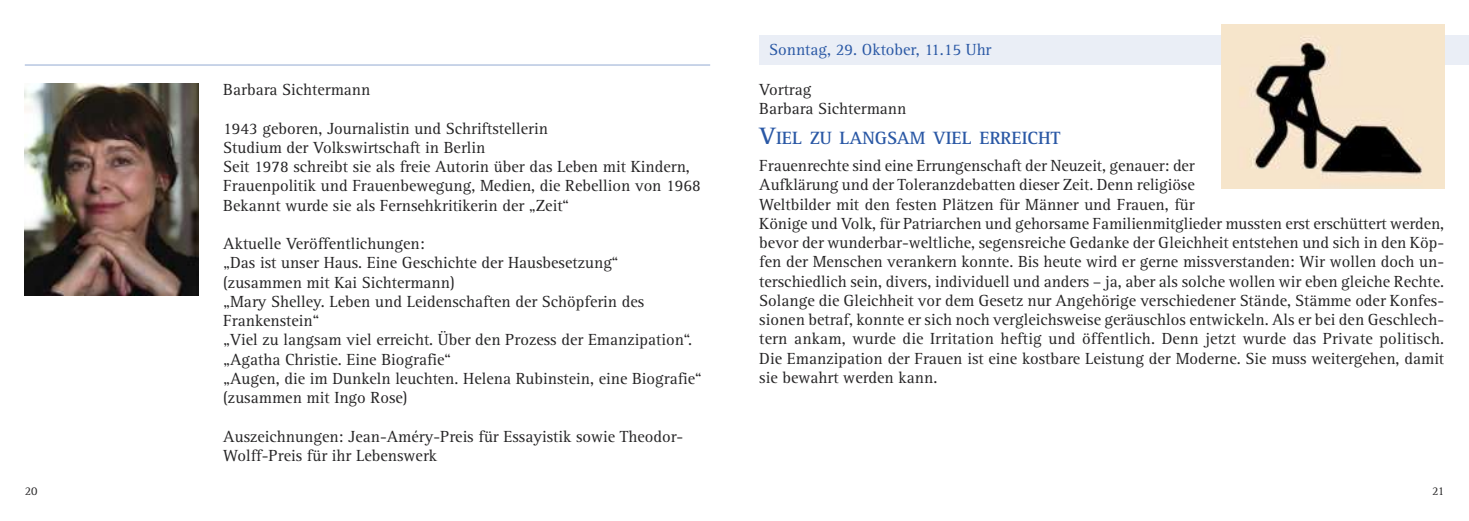
<style>
.page{position:relative;width:1469px;height:521px;background:#fff}
.page>*{position:absolute;margin:0;border:0;box-sizing:border-box;transform-origin:0 0}
.t1{font:700 18.38px "Rotis Serif";color:#2a58a5}
.t2{font:16.62px/19.2px "Rotis Serif";color:#262526}
.t3{font:16.62px "Rotis Serif";color:#2a58a5}
.t4{font:12.25px "Rotis Serif";color:#262526}
.s1{font-size:24.5px}
</style>
<div class="page">
<hr style="left:25px;top:65px;width:685px;height:1px;background:#94abd2">
<div style="left:759px;top:35px;width:709px;height:29px;background:#eaeef6"></div>
<img style="left:1221px;top:25px;width:223px;height:163px">
<img style="left:25px;top:84px;width:173px;height:212px">
<p class="t4" style="left:25px;top:486px;width:14px">20</p>
<p class="t2" style="left:223px;top:81px;width:149px">Barbara Sichtermann</p>
<p class="t2" style="left:223px;top:120px;width:479px">1943 geboren, Journalistin und Schriftstellerin<br>Studium der Volkswirtschaft in Berlin<br>Seit 1978 schreibt sie als freie Autorin über das Leben mit Kindern, Frauenpolitik und Frauenbewegung, Medien, die Rebellion von 1968<br>Bekannt wurde sie als Fernsehkritikerin der „Zeit“</p>
<p class="t2" style="left:223px;top:235px;width:480px">Aktuelle Veröffentlichungen:<br>„Das ist unser Haus. Eine Geschichte der Hausbesetzung“<br>(zusammen mit Kai Sichtermann)<br>„Mary Shelley. Leben und Leidenschaften der Schöpferin des Frankenstein“<br>„Viel zu langsam viel erreicht. Über den Prozess der Emanzipation“. „Agatha Christie. Eine Biografie“<br>„Augen, die im Dunkeln leuchten. Helena Rubinstein, eine Biografie“ (zusammen mit Ingo Rose)</p>
<p class="t2" style="left:223px;top:428px;width:461px">Auszeichnungen: Jean-Améry-Preis für Essayistik sowie Theodor-<br>Wolff-Preis für ihr Lebenswerk</p>
<p class="t3" style="left:769px;top:42px;width:224px">Sonntag, 29. Oktober, 11.15 Uhr</p>
<p class="t2" style="left:759px;top:81px;width:149px">Vortrag<br>Barbara Sichtermann</p>
<p class="t1" style="left:759px;top:131px;width:302px"><span class="s1">V</span>IEL ZU LANGSAM VIEL ERREICHT</p>
<p class="t2" style="left:759px;top:157px;width:686px">Frauenrechte sind eine Errungenschaft der Neuzeit, genauer: der<br>Aufklärung und der Toleranzdebatten dieser Zeit. Denn religiöse<br>Weltbilder mit den festen Plätzen für Männer und Frauen, für<br>Könige und Volk, für Patriarchen und gehorsame Familienmitglieder mussten erst erschüttert werden, bevor der wunderbar-weltliche, segensreiche Gedanke der Gleichheit entstehen und sich in den Köp&shy;fen der Menschen verankern konnte. Bis heute wird er gerne missverstanden: Wir wollen doch un&shy;terschiedlich sein, divers, individuell und anders – ja, aber als solche wollen wir eben gleiche Rechte.<br>Solange die Gleichheit vor dem Gesetz nur Angehörige verschiedener Stände, Stämme oder Konfes&shy;sionen betraf, konnte er sich noch vergleichsweise geräuschlos entwickeln. Als er bei den Geschlech&shy;tern ankam, wurde die Irritation heftig und öffentlich. Denn jetzt wurde das Private politisch.<br>Die Emanzipation der Frauen ist eine kostbare Leistung der Moderne. Sie muss weitergehen, damit sie bewahrt werden kann.</p>
<p class="t4" style="left:1432px;top:486px;width:14px">21</p>
</div>
